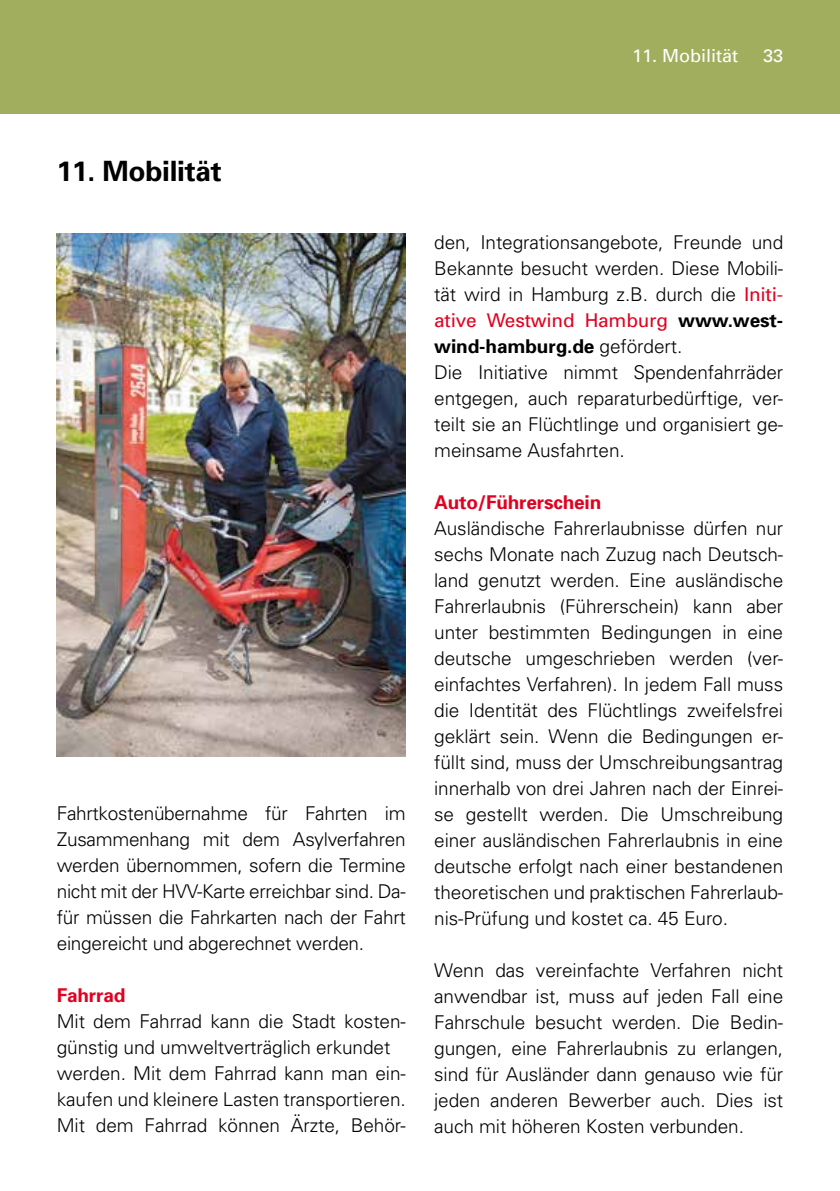
<style>
.page{position:relative;width:840px;height:1191px;background:#fff}
.page>*{position:absolute;margin:0;border:0;box-sizing:border-box;transform-origin:0 0}
.t1{font:700 28px "Univers";letter-spacing:-.01em;color:#000}
.t2{font:300 19px/26px "Univers";letter-spacing:-.005em;color:#000;text-align:justify}
.t3{font:700 19px "Univers";letter-spacing:-.01em;color:#e20020}
.t4{font:18px "Univers";color:#fff}
.s1{font-weight:400;color:#e20020}
.s2{font-weight:700}
</style>
<div class="page">
<img style="left:57px;top:234px;width:348px;height:522px">
<div style="left:0;top:0;width:839px;height:113px;background:#a1ae5e"></div>
<p class="t4" style="left:631px;top:45px;width:108px">11. Mobilität</p>
<p class="t4" style="left:762px;top:45px;width:22px">33</p>
<h1 class="t1" style="left:57px;top:154px;width:166px">11. Mobilität</h1>
<p class="t2" style="left:57px;top:800px;width:350px">Fahrtkostenübernahme für Fahrten im Zusammenhang mit dem Asylverfahren werden übernommen, sofern die Termine nicht mit der HVV-Karte erreichbar sind. Da&shy;für müssen die Fahrkarten nach der Fahrt eingereicht und abgerechnet werden.</p>
<p class="t3" style="left:57px;top:984px;width:70px">Fahrrad</p>
<p class="t2" style="left:57px;top:1008px;width:350px;text-align:left">Mit dem Fahrrad kann die Stadt kosten&shy;günstig und umweltverträglich erkundet werden. Mit dem Fahrrad kann man ein&shy;kaufen und kleinere Lasten transportieren.<br>Mit dem Fahrrad können Ärzte, Behör-</p>
<p class="t2" style="left:434px;top:229px;width:350px;text-align:left">den, Integrationsangebote, Freunde und Bekannte besucht werden. Diese Mobili&shy;tät wird in Hamburg z.B. durch die <span class="s1">Initi&shy;ative Westwind Hamburg</span> <span class="s2">www.west&shy;wind-hamburg.de</span> gefördert.<br>Die Initiative nimmt Spendenfahrräder entgegen, auch reparaturbedürftige, ver&shy;teilt sie an Flüchtlinge und organisiert ge&shy;meinsame Ausfahrten.</p>
<p class="t3" style="left:434px;top:491px;width:168px">Auto/Führerschein</p>
<p class="t2" style="left:434px;top:515px;width:350px">Ausländische Fahrerlaubnisse dürfen nur sechs Monate nach Zuzug nach Deutsch&shy;land genutzt werden. Eine ausländische Fahrerlaubnis (Führerschein) kann aber unter bestimmten Bedingungen in eine deutsche umgeschrieben werden (ver&shy;einfachtes Verfahren). In jedem Fall muss die Identität des Flüchtlings zweifelsfrei geklärt sein. Wenn die Bedingungen er&shy;füllt sind, muss der Umschreibungsantrag innerhalb von drei Jahren nach der Einrei&shy;se gestellt werden. Die Umschreibung einer ausländischen Fahrerlaubnis in eine deutsche erfolgt nach einer bestandenen theoretischen und praktischen Fahrerlaub&shy;nis-Prüfung und kostet ca. 45 Euro.</p>
<p class="t2" style="left:434px;top:957px;width:350px">Wenn das vereinfachte Verfahren nicht anwendbar ist, muss auf jeden Fall eine Fahrschule besucht werden. Die Bedin&shy;gungen, eine Fahrerlaubnis zu erlangen, sind für Ausländer dann genauso wie für jeden anderen Bewerber auch. Dies ist auch mit höheren Kosten verbunden.</p>
</div>
